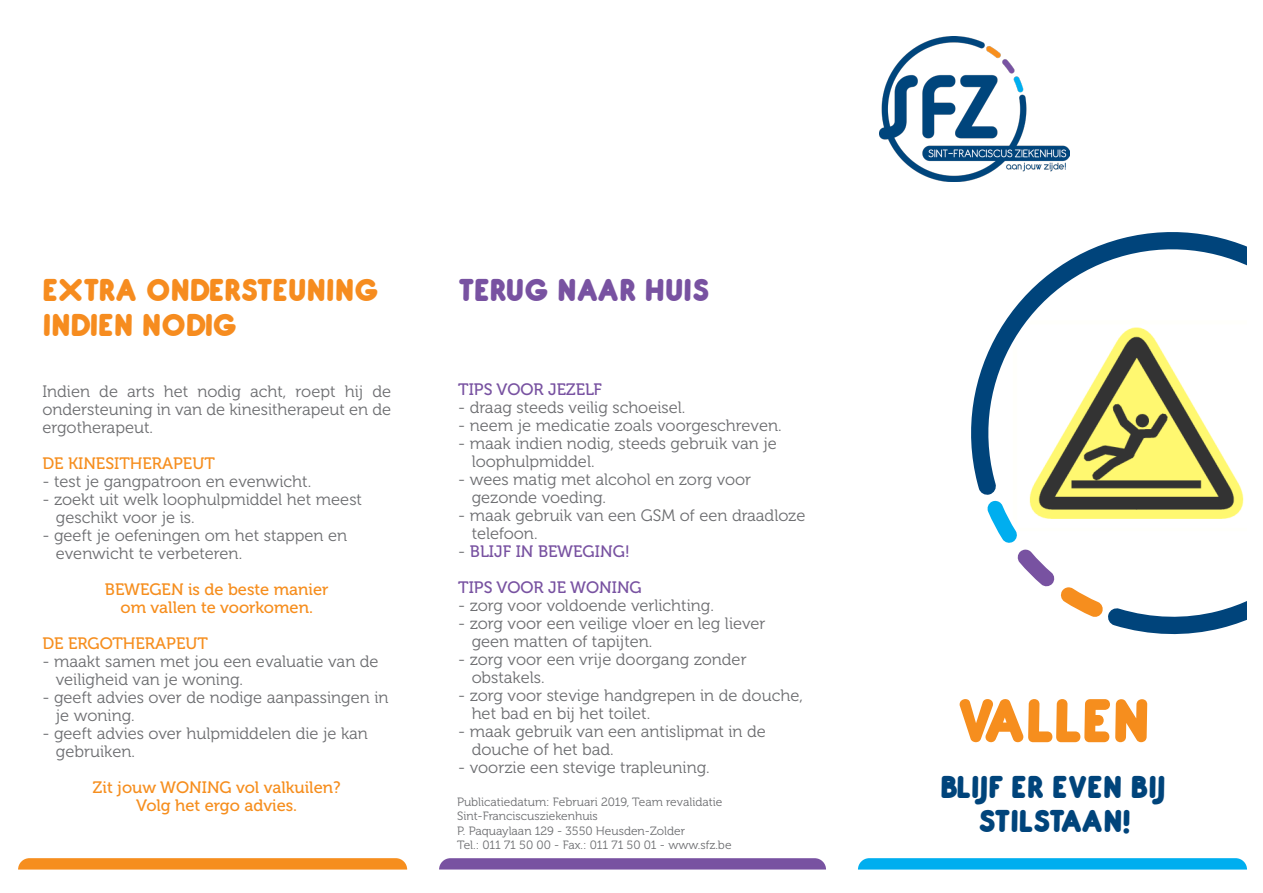
<style>
.page{position:relative;width:1263px;height:893px;background:#fff}
.page>*{position:absolute;margin:0;border:0;box-sizing:border-box;transform-origin:0 0}
.Titel{font:800 67.5px "Antipasto";color:#f68e1e}
.Titel-2{font:800 34.5px/34.5px "Antipasto";color:#f68c1f}
.Titel-3{font:800 34.5px/34.5px "Antipasto";color:#00447b;text-align:center}
.Titel-4{font:800 34.5px "Antipasto";color:#7852a1}
.Broodtekst{font:16.5px/18px "Museo 300";color:#6c6d70;text-align:justify}
.Broodtekst-2{font:16.5px "Museo 500";color:#f68e1e}
.t1{font:16.5px "Museo 500";color:#7852a1}
.Broodtekst-3{font:12px "Museo 300";color:#6c6d70}
.s1{font-family:"Museo 300";color:#6c6d70}
</style>
<div class="page">
<img style="left:879px;top:37px;width:191px;height:144px">
<svg style="left:858px;top:858px;width:389px;height:11px;background:#07b0ef"></svg>
<svg style="left:18px;top:858px;width:389px;height:11px;background:#f69124"></svg>
<svg style="left:439px;top:858px;width:387px;height:11px;background:#7c57a3"></svg>
<svg style="left:971px;top:232px;width:276px;height:403px"></svg>
<svg style="left:986px;top:501px;width:118px;height:117px"></svg>
<p class="Titel-2" style="left:42px;top:273px;width:338px">EXTRA ONDERSTEUNING<br>INDIEN NODIG</p>
<p class="Broodtekst" style="left:42px;top:382px;width:350px">Indien de arts het nodig acht, roept hij de ondersteuning in van de kinesitherapeut en de ergotherapeut.</p>
<p class="Broodtekst-2" style="left:42px;top:454px;width:174px">DE KINESITHERAPEUT</p>
<p class="Broodtekst" style="left:42px;top:472px;width:270px">- test je gangpatroon en evenwicht.</p>
<p class="Broodtekst" style="left:42px;top:490px;width:321px">- zoekt uit welk loophulpmiddel het meest</p>
<p class="Broodtekst" style="left:56px;top:508px;width:140px">geschikt voor je is.</p>
<p class="Broodtekst" style="left:42px;top:526px;width:306px">- geeft je oefeningen om het stappen en</p>
<p class="Broodtekst" style="left:56px;top:544px;width:188px">evenwicht te verbeteren.</p>
<p class="Broodtekst-2" style="left:105px;top:580px;width:225px">BEWEGEN is de beste manier</p>
<p class="Broodtekst-2" style="left:121px;top:598px;width:194px">om vallen te voorkomen.</p>
<p class="Broodtekst-2" style="left:42px;top:634px;width:167px">DE ERGOTHERAPEUT</p>
<p class="Broodtekst" style="left:42px;top:652px;width:338px">- maakt samen met jou een evaluatie van de</p>
<p class="Broodtekst" style="left:56px;top:670px;width:189px">veiligheid van je woning.</p>
<p class="Broodtekst" style="left:42px;top:688px;width:348px">- geeft advies over de nodige aanpassingen in</p>
<p class="Broodtekst" style="left:56px;top:706px;width:80px">je woning.</p>
<p class="Broodtekst" style="left:42px;top:724px;width:327px">- geeft advies over hulpmiddelen die je kan</p>
<p class="Broodtekst" style="left:56px;top:742px;width:81px">gebruiken.</p>
<p class="Broodtekst-2" style="left:93px;top:778px;width:249px">Zit jouw WONING vol valkuilen?</p>
<p class="Broodtekst-2" style="left:136px;top:796px;width:162px">Volg het ergo advies.</p>
<p class="Titel-4" style="left:458px;top:268px;width:254px">TERUG NAAR HUIS</p>
<p class="t1" style="left:458px;top:380px;width:145px">TIPS VOOR JEZELF</p>
<p class="Broodtekst" style="left:458px;top:398px;width:229px">- draag steeds veilig schoeisel.</p>
<p class="Broodtekst" style="left:458px;top:416px;width:325px">- neem je medicatie zoals voorgeschreven.</p>
<p class="Broodtekst" style="left:458px;top:434px;width:320px">- maak indien nodig, steeds gebruik van je</p>
<p class="Broodtekst" style="left:472px;top:452px;width:124px">loophulpmiddel.</p>
<p class="Broodtekst" style="left:458px;top:470px;width:295px">- wees matig met alcohol en zorg voor</p>
<p class="Broodtekst" style="left:472px;top:488px;width:136px">gezonde voeding.</p>
<p class="Broodtekst" style="left:458px;top:506px;width:349px">- maak gebruik van een GSM of een draadloze</p>
<p class="Broodtekst" style="left:472px;top:524px;width:67px">telefoon.</p>
<p class="t1" style="left:458px;top:542px;width:173px"><span class="s1">-</span> BLIJF IN BEWEGING!</p>
<p class="t1" style="left:458px;top:578px;width:185px">TIPS VOOR JE WONING</p>
<p class="Broodtekst" style="left:458px;top:596px;width:257px">- zorg voor voldoende verlichting.</p>
<p class="Broodtekst" style="left:458px;top:614px;width:309px">- zorg voor een veilige vloer en leg liever</p>
<p class="Broodtekst" style="left:472px;top:632px;width:182px">geen matten of tapijten.</p>
<p class="Broodtekst" style="left:472px;top:650px;width:276px;text-indent:-13px">- zorg voor een vrije doorgang zonder obstakels.</p>
<p class="Broodtekst" style="left:458px;top:686px;width:346px">- zorg voor stevige handgrepen in de douche,</p>
<p class="Broodtekst" style="left:472px;top:704px;width:180px">het bad en bij het toilet.</p>
<p class="Broodtekst" style="left:458px;top:722px;width:309px">- maak gebruik van een antislipmat in de</p>
<p class="Broodtekst" style="left:472px;top:740px;width:144px">douche of het bad.</p>
<p class="Broodtekst" style="left:458px;top:758px;width:253px">- voorzie een stevige trapleuning.</p>
<p class="Broodtekst-3" style="left:457px;top:795px;width:267px">Publicatiedatum: Februari 2019, Team revalidatie</p>
<p class="Broodtekst-3" style="left:457px;top:810px;width:142px">Sint-Franciscusziekenhuis</p>
<p class="Broodtekst-3" style="left:457px;top:824px;width:229px">P. Paquaylaan 129 - 3550 Heusden-Zolder</p>
<p class="Broodtekst-3" style="left:457px;top:838px;width:276px">Tel.: 011 71 50 00 - Fax.: 011 71 50 01 - www.sfz.be</p>
<p class="Titel" style="left:956px;top:677px;width:197px">VALLEN</p>
<p class="Titel-3" style="left:940px;top:769px;width:227px">BLIJF ER EVEN BIJ<br>STILSTAAN!</p>
</div>
